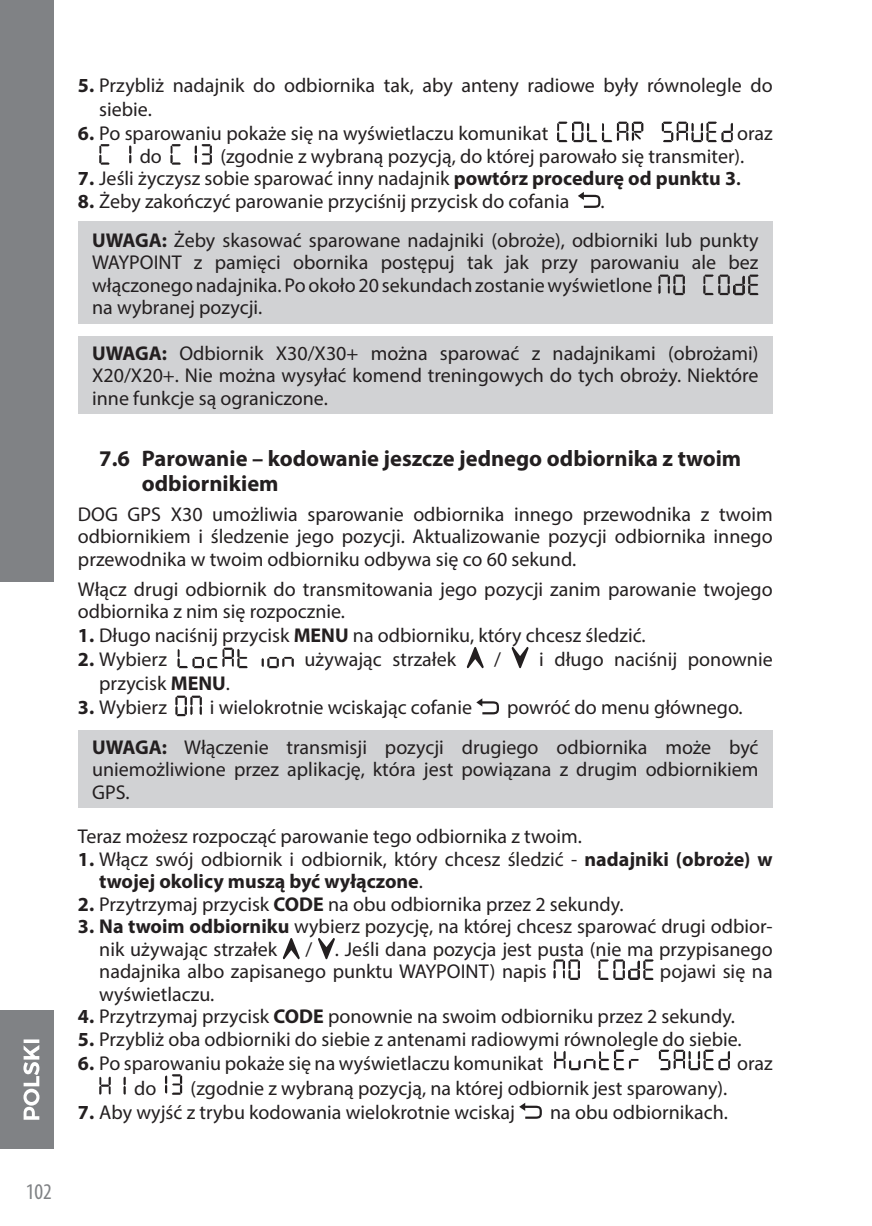
<style>
.page{position:relative;width:872px;height:1226px;background:#fff}
.page>*{position:absolute;margin:0;border:0;box-sizing:border-box;transform-origin:0 0}
.podnadpis{font:700 22.5px "Myriad Pro";color:#231f20}
.t1{font:condensed 22.5px "Myriad Pro";color:#808285}
.číslování{font:20px/22.5px "Myriad Pro";color:#231f20}
.UPOZORNĚNÍ{font:20px/22.5px "Myriad Pro";color:#231f20;text-align:justify}
.číslování-2{font:700 20px/22.5px "Myriad Pro";color:#231f20}
.s1{font-weight:700}
.s2{font-weight:600}
.s3{font-weight:400}
</style>
<div class="page">
<div style="left:0;top:1011px;width:53px;height:138px;background:#808285"></div>
<svg style="left:23px;top:1039px;width:16px;height:81px"></svg>
<div style="left:0;top:0;width:53px;height:582px;background:#808285"></div>
<div style="left:78px;top:221px;width:694px;height:103px;background:#d1d2d4"></div>
<svg style="left:658px;top:275px;width:27px;height:20px"></svg>
<svg style="left:703px;top:275px;width:55px;height:20px"></svg>
<div style="left:78px;top:336px;width:694px;height:78px;background:#d1d2d4"></div>
<svg style="left:177px;top:648px;width:71px;height:20px"></svg>
<svg style="left:262px;top:657px;width:32px;height:11px"></svg>
<svg style="left:467px;top:647px;width:17px;height:21px"></svg>
<svg style="left:511px;top:647px;width:17px;height:21px"></svg>
<svg style="left:175px;top:696px;width:27px;height:20px"></svg>
<svg style="left:476px;top:698px;width:23px;height:16px"></svg>
<svg style="left:283px;top:938px;width:17px;height:21px"></svg>
<svg style="left:318px;top:938px;width:17px;height:21px"></svg>
<svg style="left:553px;top:959px;width:27px;height:21px"></svg>
<svg style="left:598px;top:959px;width:55px;height:21px"></svg>
<svg style="left:554px;top:1050px;width:85px;height:20px"></svg>
<svg style="left:659px;top:1050px;width:71px;height:20px"></svg>
<svg style="left:99px;top:1077px;width:12px;height:18px"></svg>
<svg style="left:123px;top:1077px;width:3px;height:18px"></svg>
<svg style="left:165px;top:1074px;width:17px;height:21px"></svg>
<svg style="left:519px;top:1103px;width:23px;height:16px"></svg>
<div style="left:78px;top:730px;width:694px;height:78px;background:#d1d2d4"></div>
<svg style="left:557px;top:122px;width:86px;height:20px"></svg>
<svg style="left:662px;top:122px;width:71px;height:20px"></svg>
<svg style="left:129px;top:145px;width:2px;height:19px"></svg>
<svg style="left:99px;top:144px;width:11px;height:21px"></svg>
<svg style="left:170px;top:144px;width:11px;height:21px"></svg>
<svg style="left:195px;top:144px;width:17px;height:21px"></svg>
<svg style="left:578px;top:192px;width:22px;height:16px"></svg>
<p class="t1" style="left:26px;top:1178px;width:27px">102</p>
<p class="číslování" style="left:99px;top:73px;width:675px;line-height:24px;text-indent:-21px"><span class="s1">5.</span> Przybliż nadajnik do odbiornika tak, aby anteny radiowe były równolegle do siebie.</p>
<p class="číslování" style="left:78px;top:122px;width:472px"><span class="s1">6.</span> Po sparowaniu pokaże się na wyświetlaczu komunikat</p>
<p class="číslování" style="left:737px;top:122px;width:37px">oraz</p>
<p class="číslování" style="left:140px;top:145px;width:24px">do</p>
<p class="číslování" style="left:220px;top:145px;width:525px">(zgodnie z wybraną pozycją, do której parowało się transmiter).</p>
<p class="číslování" style="left:78px;top:167px;width:662px"><span class="s1">7.</span> Jeśli życzysz sobie sparować inny nadajnik <span class="s1">powtórz procedurę od punktu 3</span><span class="s2">.</span></p>
<p class="číslování" style="left:78px;top:190px;width:493px"><span class="s1">8.</span> Żeby zakończyć parowanie przyciśnij przycisk do cofania</p>
<p class="číslování" style="left:600px;top:190px;width:6px">.</p>
<p class="UPOZORNĚNÍ" style="left:92px;top:228px;width:668px;text-align:left"><span class="s1">UWAGA:</span> Żeby skasować sparowane nadajniki (obroże), odbiorniki lub punkty WAYPOINT z pamięci obornika postępuj tak jak przy parowaniu ale bez włączonego nadajnika. Po około 20 sekundach zostanie wyświetlone<br>na wybranej pozycji.</p>
<p class="UPOZORNĚNÍ" style="left:92px;top:341px;width:668px"><span class="s1">UWAGA:</span> Odbiornik X30/X30+ można sparować z nadajnikami (obrożami)<br>X20/X20+. Nie można wysyłać komend treningowych do tych obroży. Niektóre inne funkcje są ograniczone.</p>
<p class="podnadpis" style="left:99px;top:444px;width:643px">7.6 Parowanie – kodowanie jeszcze jednego odbiornika z twoim</p>
<p class="podnadpis" style="left:142px;top:469px;width:138px">odbiornikiem</p>
<p class="číslování" style="left:78px;top:503px;width:696px;text-align:justify">DOG GPS X30 umożliwia sparowanie odbiornika innego przewodnika z twoim odbiornikiem i śledzenie jego pozycji. Aktualizowanie pozycji odbiornika innego przewodnika w twoim odbiorniku odbywa się co 60 sekund.</p>
<p class="číslování" style="left:78px;top:578px;width:696px">Włącz drugi odbiornik do transmitowania jego pozycji zanim parowanie twojego odbiornika z nim się rozpocznie.</p>
<p class="číslování" style="left:78px;top:624px;width:569px"><span class="s1">1.</span> Długo naciśnij przycisk <span class="s1">MENU</span> na odbiorniku, który chcesz śledzić.</p>
<p class="číslování" style="left:78px;top:648px;width:90px"><span class="s1">2.</span> Wybierz</p>
<p class="číslování" style="left:304px;top:648px;width:153px">używając strzałek</p>
<p class="číslování" style="left:494px;top:648px;width:8px">/</p>
<p class="číslování" style="left:539px;top:648px;width:235px">i długo naciśnij ponownie</p>
<p class="číslování" style="left:99px;top:672px;width:132px">przycisk <span class="s1">MENU</span>.</p>
<p class="číslování" style="left:78px;top:696px;width:90px"><span class="s1">3.</span> Wybierz</p>
<p class="číslování" style="left:210px;top:696px;width:263px">i wielokrotnie wciskając cofanie</p>
<p class="číslování" style="left:507px;top:696px;width:237px">powróć do menu głównego.</p>
<p class="UPOZORNĚNÍ" style="left:92px;top:736px;width:668px"><span class="s1">UWAGA:</span> Włączenie transmisji pozycji drugiego odbiornika może być uniemożliwione przez aplikację, która jest powiązana z drugim odbiornikiem GPS.</p>
<p class="číslování" style="left:78px;top:825px;width:505px">Teraz możesz rozpocząć parowanie tego odbiornika z twoim.</p>
<p class="číslování-2" style="left:99px;top:847px;width:675px;text-indent:-21px">1. <span class="s3">Włącz swój odbiornik i odbiornik, który chcesz śledzić -</span> nadajniki (obroże) w twojej okolicy muszą być wyłączone<span class="s3">.</span></p>
<p class="číslování" style="left:78px;top:892px;width:547px"><span class="s1">2.</span> Przytrzymaj przycisk <span class="s1">CODE</span> na obu odbiornika przez 2 sekundy.</p>
<p class="číslování" style="left:99px;top:915px;width:675px;text-indent:-21px"><span class="s1">3. Na twoim odbiorniku</span> wybierz pozycję, na której chcesz sparować drugi odbior&shy;nik używając strzałek</p>
<p class="číslování" style="left:99px;top:937px;width:675px;text-indent:206px">/ . Jeśli dana pozycja jest pusta (nie ma przypisanego nadajnika albo zapisanego punktu WAYPOINT) napis</p>
<p class="číslování" style="left:660px;top:960px;width:114px">pojawi się na</p>
<p class="číslování" style="left:99px;top:982px;width:117px">wyświetlaczu.</p>
<p class="číslování" style="left:78px;top:1005px;width:658px"><span class="s1">4.</span> Przytrzymaj przycisk <span class="s1">CODE</span> ponownie na swoim odbiorniku przez 2 sekundy.</p>
<p class="číslování" style="left:78px;top:1027px;width:665px"><span class="s1">5.</span> Przybliż oba odbiorniki do siebie z antenami radiowymi równolegle do siebie.</p>
<p class="číslování" style="left:78px;top:1052px;width:467px"><span class="s1">6.</span> Po sparowaniu pokaże się na wyświetlaczu komunikat</p>
<p class="číslování" style="left:737px;top:1052px;width:37px">oraz</p>
<p class="číslování" style="left:134px;top:1077px;width:24px">do</p>
<p class="číslování" style="left:191px;top:1077px;width:538px">(zgodnie z wybraną pozycją, na której odbiornik jest sparowany).</p>
<p class="číslování" style="left:78px;top:1101px;width:438px"><span class="s1">7.</span> Aby wyjść z trybu kodowania wielokrotnie wciskaj</p>
<p class="číslování" style="left:550px;top:1101px;width:179px">na obu odbiornikach.</p>
</div>
